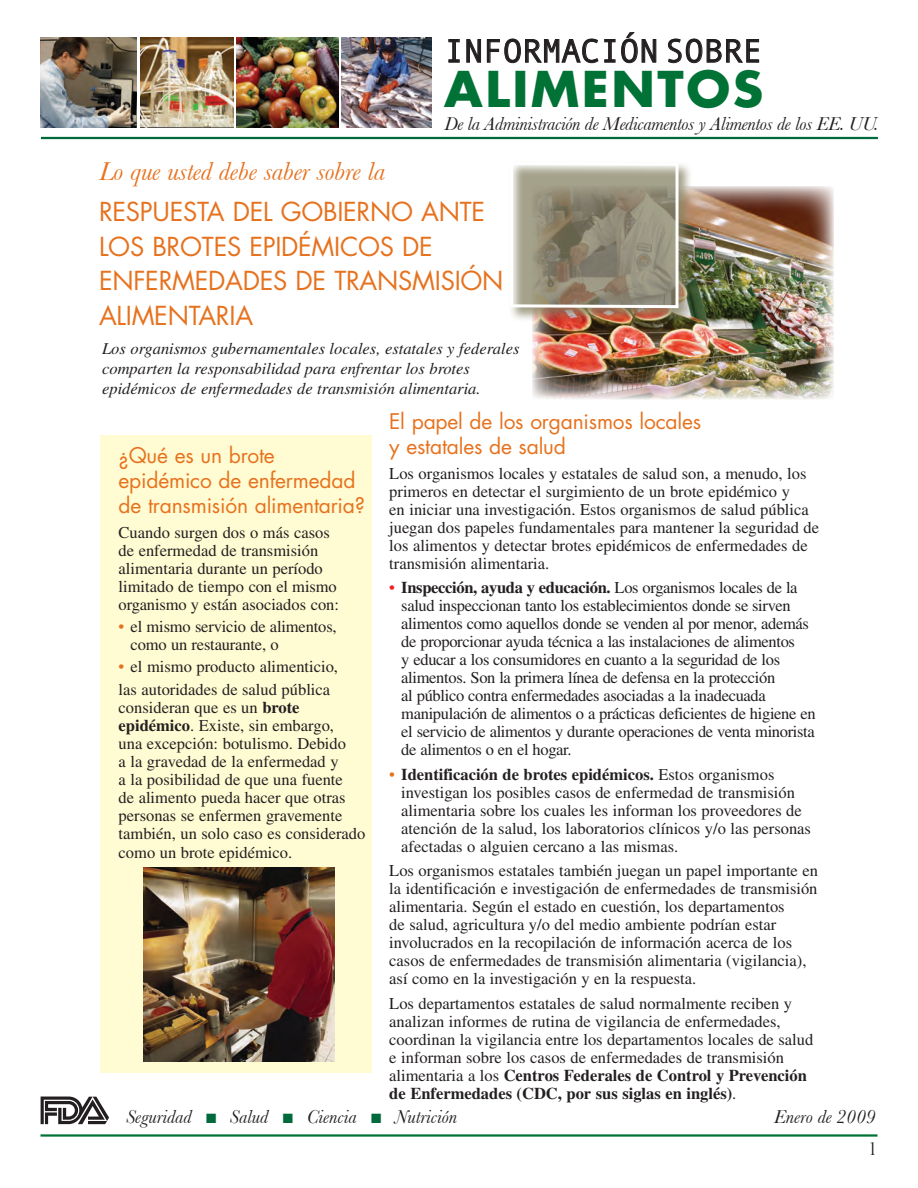
<style>
.page{position:relative;width:918px;height:1188px;background:#fff}
.page>*{position:absolute;margin:0;border:0;box-sizing:border-box;transform-origin:0 0}
.t1{font:700 48px "Futura Std";letter-spacing:.05em;color:#007236}
.t2{font:33px "Andale Mono";letter-spacing:-.01em;color:#231f20}
.t3{font:italic 27px "Baskerville";letter-spacing:-.01em;color:#e7721e}
.t4{font:25.5px/34.5px "Futura Std";letter-spacing:-.01em;color:#e7721e}
.t5{font:21px/25.2px "Futura Std";letter-spacing:-.01em;color:#e7721e}
.t6{font:italic 19.5px "Baskerville";letter-spacing:-.015em;color:#231f20}
.t7{font:19.5px "Baskerville";color:#231f20}
.LI_Title{font:16.5px/18px "Times LT Std";color:#231f20}
.LI_Title-2{font:16.5px/18px "Times LT Std";letter-spacing:-.02em;color:#231f20}
.t8{font:italic 16.5px/19.8px "Times LT Std";color:#231f20}
.LI_Label{font:16.5px "Times LT Std";color:#231f20}
.LI_Label-2{font:700 16.5px "Times LT Std";letter-spacing:-.02em;color:#231f20}
.LI_Label-3{font:700 16.5px "Times LT Std";color:#231f20}
.s1{font-weight:400;color:#ee1d23}
.s2{font-weight:400}
.s3{font-weight:400;color:#e7721e}
.s4{font-weight:700}
.s5{color:#e7721e}
.s6{color:#016a3c}
</style>
<div class="page">
<svg style="left:448px;top:39px;width:12px;height:24px"></svg>
<svg style="left:466px;top:39px;width:15px;height:24px"></svg>
<svg style="left:487px;top:32px;width:170px;height:31px"></svg>
<svg style="left:668px;top:38px;width:91px;height:25px"></svg>
<hr style="left:41px;top:137px;width:837px;height:2px;background:#016a3c">
<div style="left:101px;top:435px;width:271px;height:637px;background:#fffbd3"></div>
<img style="left:237px;top:37px;width:101px;height:90px">
<img style="left:342px;top:37px;width:90px;height:90px">
<img style="left:40px;top:37px;width:97px;height:90px">
<img style="left:140px;top:37px;width:94px;height:90px">
<hr style="left:40px;top:1134px;width:838px;height:3px;background:#007236">
<img style="left:532px;top:186px;width:302px;height:213px">
<div style="left:508px;top:160px;width:185px;height:163px;background:#868364;opacity:.75"></div>
<svg style="left:508px;top:160px;width:172px;height:150px;background:#a29c8b"></svg>
<img style="left:143px;top:867px;width:192px;height:195px">
<svg style="left:41px;top:1097px;width:68px;height:27px"></svg>
<h1 class="t2" style="left:444px;top:32px;width:320px">INFORMACIÓN SOBRE</h1>
<h1 class="t1" style="left:444px;top:57px;width:320px">ALIMENTOS</h1>
<h1 class="t6" style="left:444px;top:112px;width:436px">De la Administración de Medicamentos y Alimentos de los EE. UU.</h1>
<h2 class="t3" style="left:99px;top:155px;width:288px">Lo que usted debe saber sobre la</h2>
<h2 class="t4" style="left:99px;top:195px;width:406px">RESPUESTA DEL GOBIERNO ANTE<br>LOS BROTES EPIDÉMICOS DE<br>ENFERMEDADES DE TRANSMISIÓN<br>ALIMENTARIA</h2>
<p class="t8" style="left:102px;top:339px;width:419px">Los organismos gubernamentales locales, estatales y federales comparten la responsabilidad para enfrentar los brotes epidémicos de enfermedades de transmisión alimentaria.</p>
<h3 class="t5" style="left:389px;top:409px;width:313px">El papel de los organismos locales y estatales de salud</h3>
<p class="LI_Title" style="left:389px;top:464px;width:431px">Los organismos locales y estatales de salud son, a menudo, los primeros en detectar el surgimiento de un brote epidémico y<br>en iniciar una investigación. Estos organismos de salud pública juegan dos papeles fundamentales para mantener la seguridad de los alimentos y detectar brotes epidémicos de enfermedades de transmisión alimentaria.</p>
<p class="LI_Label-2" style="left:389px;top:578px;width:410px"><span class="s1">•</span> Inspección, ayuda y educación. <span class="s2">Los organismos locales de la</span></p>
<p class="LI_Title-2" style="left:401px;top:597px;width:416px">salud inspeccionan tanto los establecimientos donde se sirven alimentos como aquellos donde se venden al por menor, además de proporcionar ayuda técnica a las instalaciones de alimentos<br>y educar a los consumidores en cuanto a la seguridad de los alimentos. Son la primera línea de defensa en la protección<br>al público contra enfermedades asociadas a la inadecuada manipulación de alimentos o a prácticas deficientes de higiene en el servicio de alimentos y durante operaciones de venta minorista de alimentos o en el hogar.</p>
<p class="LI_Label-3" style="left:389px;top:764px;width:387px"><span class="s3">•</span> Identificación de brotes epidémicos. <span class="s2">Estos organismos</span></p>
<p class="LI_Title" style="left:401px;top:783px;width:411px">investigan los posibles casos de enfermedad de transmisión alimentaria sobre los cuales les informan los proveedores de atención de la salud, los laboratorios clínicos y/o las personas afectadas o alguien cercano a las mismas.</p>
<p class="LI_Title" style="left:389px;top:862px;width:430px">Los organismos estatales también juegan un papel importante en la identificación e investigación de enfermedades de transmisión alimentaria. Según el estado en cuestión, los departamentos<br>de salud, agricultura y/o del medio ambiente podrían estar involucrados en la recopilación de información acerca de los casos de enfermedades de transmisión alimentaria (vigilancia), así como en la investigación y en la respuesta.</p>
<p class="LI_Title" style="left:389px;top:994px;width:425px">Los departamentos estatales de salud normalmente reciben y analizan informes de rutina de vigilancia de enfermedades, coordinan la vigilancia entre los departamentos locales de salud e informan sobre los casos de enfermedades de transmisión alimentaria a los <span class="s4">Centros Federales de Control y Prevención de Enfermedades (CDC, por sus siglas en inglés)</span>.</p>
<h3 class="t5" style="left:119px;top:443px;width:248px">¿Qué es un brote epidémico de enfermedad de transmisión alimentaria?</h3>
<p class="LI_Title" style="left:119px;top:523px;width:222px">Cuando surgen dos o más casos de enfermedad de transmisión alimentaria durante un período limitado de tiempo con el mismo organismo y están asociados con:</p>
<p class="LI_Label" style="left:119px;top:617px;width:220px"><span class="s5">•</span> el mismo servicio de alimentos,</p>
<p class="LI_Title" style="left:131px;top:635px;width:150px">como un restaurante, o</p>
<p class="LI_Label" style="left:119px;top:658px;width:221px"><span class="s5">•</span> el mismo producto alimenticio,</p>
<p class="LI_Title" style="left:119px;top:680px;width:248px">las autoridades de salud pública consideran que es un <span class="s4">brote epidémico</span>. Existe, sin embargo,<br>una excepción: botulismo. Debido<br>a la gravedad de la enfermedad y<br>a la posibilidad de que una fuente<br>de alimento pueda hacer que otras personas se enfermen gravemente también, un solo caso es considerado</p>
<p class="LI_Title" style="left:119px;top:844px;width:175px">como un brote epidémico.</p>
<p class="t6" style="left:126px;top:1105px;width:333px">Seguridad <span class="s6">■</span> Salud <span class="s6">■</span> Ciencia <span class="s6">■</span> Nutrición</p>
<p class="t6" style="left:774px;top:1105px;width:103px">Enero de 2009</p>
<p class="t7" style="left:868px;top:1137px;width:11px">1</p>
</div>
